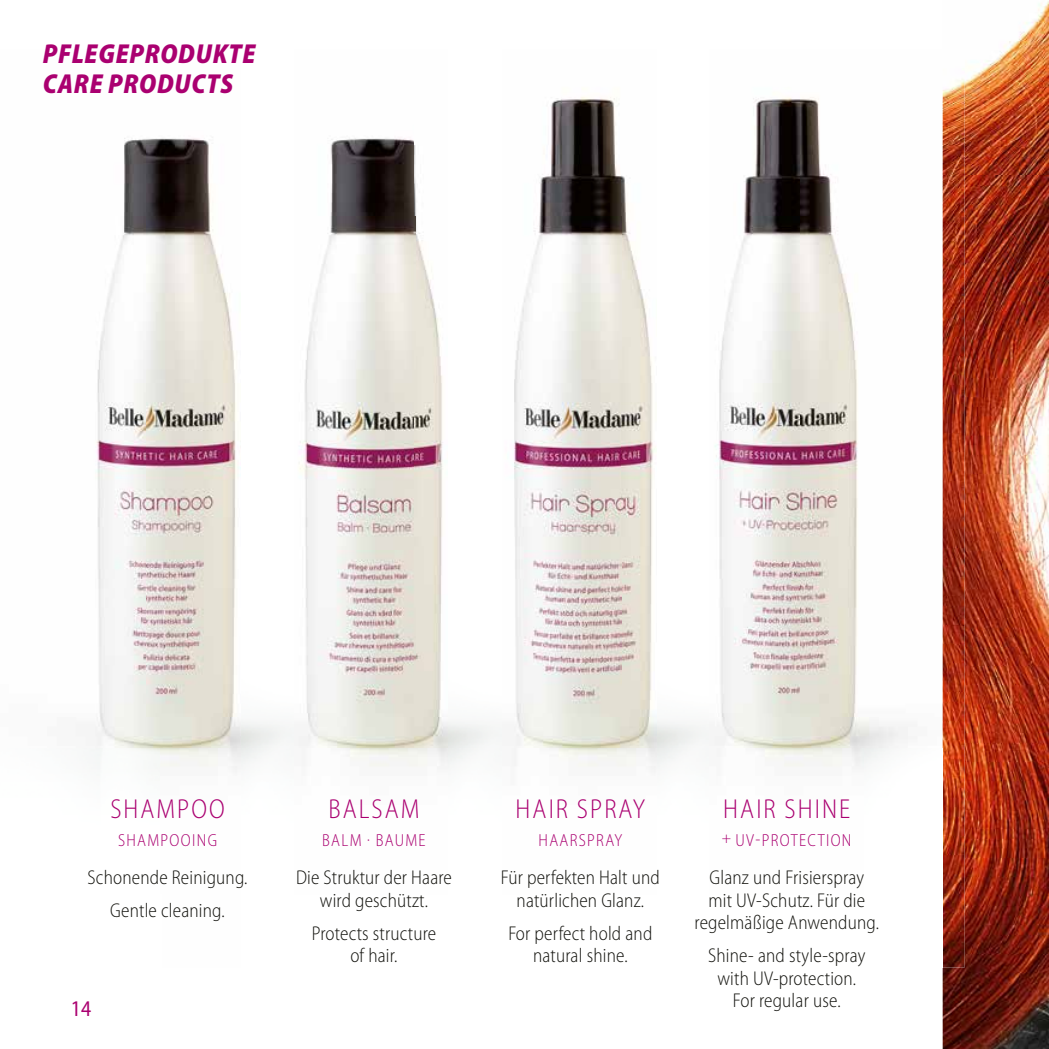
<style>
.page{position:relative;width:1049px;height:1049px;background:#fff}
.page>*{position:absolute;margin:0;border:0;box-sizing:border-box;transform-origin:0 0}
.t1{font:300 semi-condensed 27.5px "Myriad Pro";letter-spacing:.08em;color:#aa0070;scale:.95 1}
.t2{font:italic 900 semi-condensed 27.5px/30px "Myriad Pro";letter-spacing:.03em;color:#aa0070;scale:.95 1}
.t3{font:semi-condensed 22.5px "Myriad Pro";color:#aa0070;scale:.95 1}
.t4{font:300 semi-condensed 20px/22.5px "Myriad Pro";letter-spacing:.01em;color:#12120d;text-align:center;scale:.95 1}
.t5{font:300 semi-condensed 17.5px "Myriad Pro";letter-spacing:.08em;color:#aa0070;scale:.95 1}
.s1{font-size:15.75px}
</style>
<div class="page">
<img style="left:943px;top:1px;width:106px;height:1048px">
<img style="left:91px;top:50px;width:873px;height:917px">
<h1 class="t2" style="left:43px;top:38px;width:225px">PFLEGEPRODUKTE<br>CARE PRODUCTS</h1>
<h1 class="t1" style="left:110px;top:792px;width:122px">SHAMPOO</h1>
<p class="t5" style="left:118px;top:830px;width:106px">SHAMPOOING</p>
<p class="t4" style="left:88px;top:861px;width:170px;line-height:33.2px">Schonende Reinigung.<br>Gentle cleaning.</p>
<p class="t3" style="left:71px;top:995px;width:23px">14</p>
<h1 class="t1" style="left:328px;top:792px;width:97px">BALSAM</h1>
<p class="t5" style="left:322px;top:830px;width:110px">BALM · BAUME</p>
<p class="t4" style="left:296px;top:866px;width:166px">Die Struktur der Haare wird geschützt.</p>
<p class="t4" style="left:312px;top:922px;width:132px">Protects structure of hair.</p>
<h1 class="t1" style="left:516px;top:792px;width:138px">HAIR SPRAY</h1>
<p class="t5" style="left:538px;top:830px;width:90px">HAARSPRAY</p>
<p class="t4" style="left:501px;top:866px;width:169px">Für perfekten Halt und natürlichen Glanz.</p>
<p class="t4" style="left:508px;top:922px;width:153px">For perfect hold and natural shine.</p>
<h1 class="t1" style="left:723px;top:792px;width:135px">HAIR SHINE</h1>
<p class="t5" style="left:722px;top:830px;width:138px"><span class="s1">+</span> UV-PROTECTION</p>
<p class="t4" style="left:695px;top:866px;width:196px">Glanz und Frisierspray<br>mit UV-Schutz. Für die regelmäßige Anwendung.</p>
<p class="t4" style="left:708px;top:944px;width:167px">Shine- and style-spray with UV-protection.<br>For regular use.</p>
</div>
